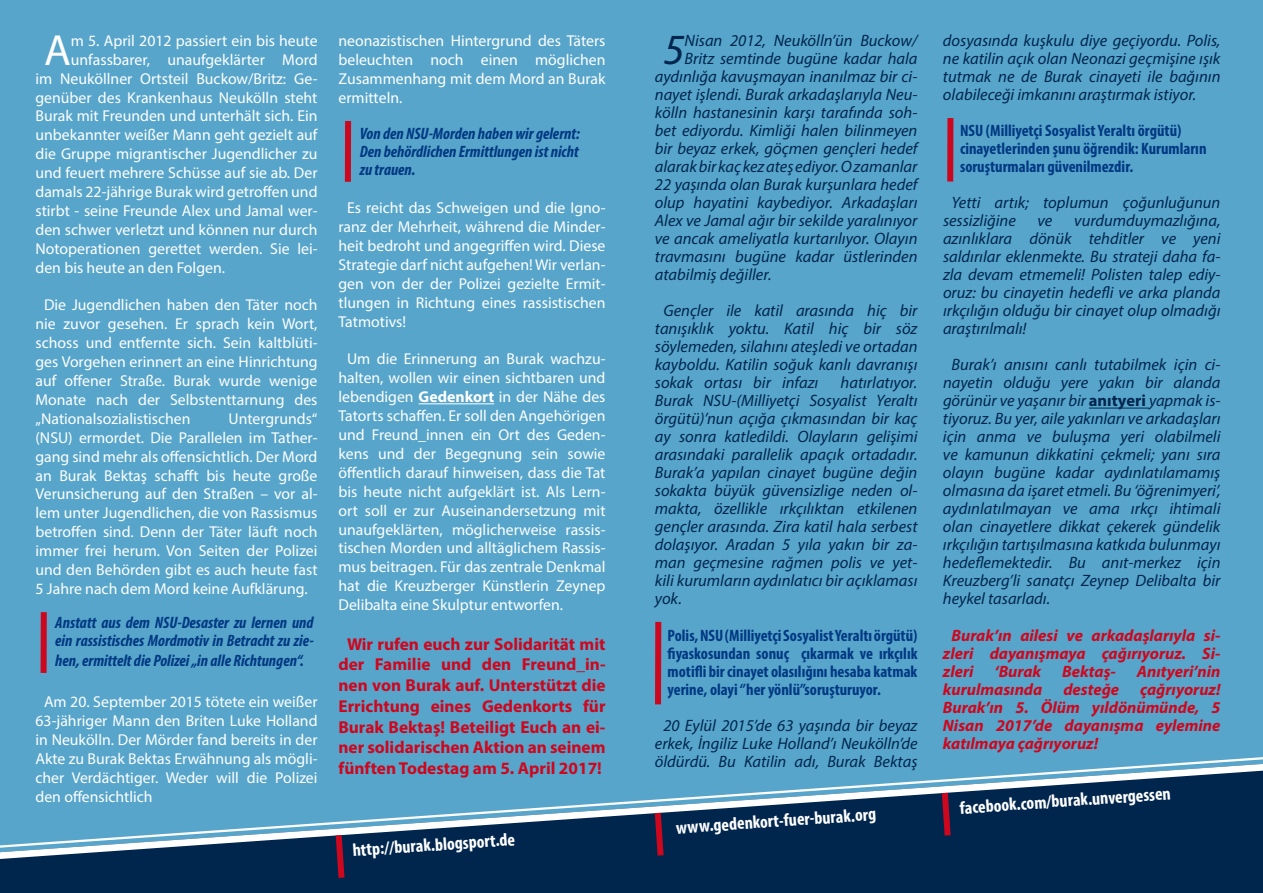
<style>
.page{position:relative;width:1263px;height:893px;background:#fff}
.page>*{position:absolute;margin:0;border:0;box-sizing:border-box;transform-origin:0 0}
.t1{font:43.8px "Myriad Pro";color:#fff}
.t2{font:italic 43.2px "Myriad Pro";color:#00264e}
.t3{font:700 condensed 18px "Myriad Pro";color:#fff}
.t4{font:700 17.25px/20.7px "Myriad Pro";color:#cd071e;text-align:center}
.t5{font:italic 16.5px/18px "Myriad Pro";color:#00264e;text-align:justify}
.t6{font:700 condensed 16.5px/18px "Myriad Pro";color:#003882;text-align:justify}
.t7{font:italic 700 16.5px/18px "Myriad Pro";color:#cd071e;text-align:justify}
.t8{font:italic 700 condensed 16.5px/18px "Myriad Pro";color:#003882;text-align:justify}
.t9{font:15.75px/18.9px "Myriad Pro";color:#fff;text-align:justify}
.s1{font-weight:700}
.s2{font-weight:700;font-style:normal}
</style>
<div class="page">
<div style="left:0;top:0;width:1263px;height:753px;background:#57a5cb"></div>
<div style="left:0;top:753px;width:1263px;height:5px;background:#57a5cb"></div>
<svg style="left:0;top:758px;width:1263px;height:135px;background:#306286"></svg>
<hr style="left:419px;top:403px;width:75px;height:1px;background:#fff">
<hr style="left:1089px;top:408px;width:60px;height:1px;background:#00264e">
<div style="left:41px;top:612px;width:6px;height:61px;background:#cd071e"></div>
<div style="left:947px;top:118px;width:6px;height:64px;background:#cd071e"></div>
<svg style="left:651px;top:807px;width:16px;height:55px"></svg>
<svg style="left:938px;top:787px;width:16px;height:55px"></svg>
<svg style="left:332px;top:829px;width:16px;height:55px"></svg>
<div style="left:345px;top:121px;width:6px;height:61px;background:#cd071e"></div>
<div style="left:655px;top:622px;width:6px;height:82px;background:#cd071e"></div>
<h1 class="t1" style="left:44px;top:23px;width:28px">A</h1>
<p class="t9" style="left:71px;top:31px;width:248px">m 5. April 2012 passiert ein bis heute</p>
<p class="t9" style="left:71px;top:50px;width:248px">unfassbarer, unaufgeklärter Mord</p>
<p class="t9" style="left:36px;top:69px;width:284px">im Neuköllner Ortsteil Buckow/Britz: Ge-</p>
<p class="t9" style="left:36px;top:88px;width:283px">genüber des Krankenhaus Neukölln steht</p>
<p class="t9" style="left:36px;top:106px;width:284px">Burak mit Freunden und unterhält sich. Ein</p>
<p class="t9" style="left:36px;top:125px;width:284px">unbekannter weißer Mann geht gezielt auf</p>
<p class="t9" style="left:36px;top:144px;width:284px">die Gruppe migrantischer Jugendlicher zu</p>
<p class="t9" style="left:36px;top:163px;width:283px">und feuert mehrere Schüsse auf sie ab. Der</p>
<p class="t9" style="left:36px;top:182px;width:284px">damals 22-jährige Burak wird getroffen und</p>
<p class="t9" style="left:36px;top:201px;width:284px">stirbt - seine Freunde Alex und Jamal wer-</p>
<p class="t9" style="left:36px;top:220px;width:284px">den schwer verletzt und können nur durch</p>
<p class="t9" style="left:36px;top:239px;width:283px">Notoperationen gerettet werden. Sie lei-</p>
<p class="t9" style="left:36px;top:258px;width:191px">den bis heute an den Folgen.</p>
<p class="t9" style="left:36px;top:295px;width:284px;text-indent:9px">Die Jugendlichen haben den Täter noch nie zuvor gesehen. Er sprach kein Wort, schoss und entfernte sich. Sein kaltblüti&shy;ges Vorgehen erinnert an eine Hinrichtung auf offener Straße. Burak wurde wenige Monate nach der Selbstenttarnung des „Nationalsozialistischen</p>
<p class="t9" style="left:36px;top:409px;width:284px;text-indent:193px">Untergrunds“ (NSU) ermordet. Die Parallelen im Tather&shy;gang sind mehr als offensichtlich. Der Mord an Burak Bektaş schafft bis heute große Verunsicherung auf den Straßen – vor al&shy;lem unter Jugendlichen, die von Rassismus betroffen sind. Denn der Täter läuft noch immer frei herum. Von Seiten der Polizei und den Behörden gibt es auch heute fast 5 Jahre nach dem Mord keine Aufklärung.</p>
<p class="t8" style="left:55px;top:613px;width:260px">Anstatt aus dem NSU-Desaster zu lernen und ein rassistisches Mordmotiv in Betracht zu zie-</p>
<p class="t8" style="left:55px;top:651px;width:250px">hen, ermittelt die Polizei „in alle Richtungen“.</p>
<p class="t9" style="left:36px;top:692px;width:284px;text-indent:9px">Am 20. September 2015 tötete ein weißer 63-jähriger Mann den Briten Luke Holland in Neukölln. Der Mörder fand bereits in der Akte zu Burak Bektas Erwähnung als mögli&shy;cher Verdächtiger. Weder will die Polizei den offensichtlich</p>
<p class="t9" style="left:338px;top:31px;width:269px">neonazistischen Hintergrund des Täters beleuchten noch einen möglichen Zusammenhang mit dem Mord an Burak ermitteln.</p>
<p class="t8" style="left:360px;top:125px;width:222px">Von den NSU-Morden haben wir gelernt:<br>Den behördlichen Ermittlungen ist nicht zu trauen.</p>
<p class="t9" style="left:338px;top:198px;width:268px;text-indent:9px">Es reicht das Schweigen und die Igno&shy;ranz der Mehrheit, während die Minder&shy;heit bedroht und angegriffen wird. Diese Strategie darf nicht aufgehen! Wir verlan&shy;gen von der der Polizei gezielte Ermit&shy;tlungen in Richtung eines rassistischen Tatmotivs!</p>
<p class="t9" style="left:338px;top:349px;width:269px;text-indent:9px">Um die Erinnerung an Burak wachzu&shy;halten, wollen wir einen sichtbaren und lebendigen <span class="s1">Gedenkort</span> in der Nähe des Tatorts schaffen. Er soll den Angehörigen und Freund_innen ein Ort des Geden&shy;kens und der Begegnung sein sowie öffentlich darauf hinweisen, dass die Tat bis heute nicht aufgeklärt ist. Als Lern&shy;ort soll er zur Auseinandersetzung mit unaufgeklärten, möglicherweise rassis&shy;tischen Morden und alltäglichem Rassis&shy;mus beitragen. Für das zentrale Denkmal hat die Kreuzberger Künstlerin Zeynep Delibalta eine Skulptur entworfen.</p>
<p class="t4" style="left:338px;top:633px;width:269px">Wir rufen euch zur Solidarität mit der Familie und den Freund_in&shy;nen von Burak auf. Unterstützt die Errichtung eines Gedenkorts für Burak Bektaş! Beteiligt Euch an ei&shy;ner solidarischen Aktion an seinem fünften Todestag am 5. April 2017!</p>
<p class="t3" style="left:352px;top:839px;width:164px;rotate:-4deg">http://burak.blogsport.de</p>
<h2 class="t2" style="left:663px;top:23px;width:23px">5</h2>
<p class="t5" style="left:685px;top:32px;width:234px">Nisan 2012, Neukölln’ün Buckow/</p>
<p class="t5" style="left:685px;top:50px;width:234px">Britz semtinde bugüne kadar hala</p>
<p class="t5" style="left:655px;top:68px;width:264px">aydınlığa kavuşmayan inanılmaz bir ci-</p>
<p class="t5" style="left:655px;top:86px;width:264px">nayet işlendi. Burak arkadaşlarıyla Neu-</p>
<p class="t5" style="left:655px;top:104px;width:264px">kölln hastanesinin karşı tarafında soh-</p>
<p class="t5" style="left:655px;top:122px;width:264px">bet ediyordu. Kimliği halen bilinmeyen</p>
<p class="t5" style="left:655px;top:140px;width:264px">bir beyaz erkek, göçmen gençleri hedef</p>
<p class="t5" style="left:655px;top:158px;width:264px">alarak bir kaç kez ateş ediyor. O zamanlar</p>
<p class="t5" style="left:655px;top:176px;width:264px">22 yaşında olan Burak kurşunlara hedef</p>
<p class="t5" style="left:655px;top:194px;width:264px">olup hayatini kaybediyor. Arkadaşları</p>
<p class="t5" style="left:655px;top:212px;width:264px">Alex ve Jamal ağır bir sekilde yaralınıyor</p>
<p class="t5" style="left:655px;top:230px;width:264px">ve ancak ameliyatla kurtarılıyor. Olayın</p>
<p class="t5" style="left:655px;top:248px;width:264px">travmasını bugüne kadar üstlerinden</p>
<p class="t5" style="left:655px;top:266px;width:118px">atabilmiş değiller.</p>
<p class="t5" style="left:655px;top:302px;width:264px;text-indent:8px">Gençler ile katil arasında hiç bir tanışıklık yoktu. Katil hiç bir söz söylemeden, silahını ateşledi ve ortadan kayboldu. Katilin soğuk kanlı davranışı sokak ortası bir infazı</p>
<p class="t5" style="left:655px;top:374px;width:264px;text-indent:186px">hatırlatıyor.<br>Burak NSU-(Milliyetçi Sosyalist Yeraltı örgütü)’nun açığa çıkmasından bir kaç ay sonra katledildi. Olayların gelişimi arasındaki parallelik apaçık ortadadır.<br>Burak’a yapılan cinayet bugüne değin sokakta büyük güvensizlige neden ol&shy;makta, özellikle ırkçılıktan etkilenen gençler arasında. Zira katil hala serbest dolaşıyor. Aradan 5 yıla yakın bir za&shy;man geçmesine rağmen polis ve yet&shy;kili kurumların aydınlatıcı bir açıklaması yok.</p>
<p class="t6" style="left:668px;top:626px;width:251px">Polis, NSU (Milliyetçi Sosyalist Yeraltı örgütü) fiyaskosundan sonuç çıkarmak ve ırkçılık motifli bir cinayet olasılığını hesaba katmak yerine, olayi ‘’her yönlü’’soruşturuyor.</p>
<p class="t5" style="left:655px;top:716px;width:264px;text-align:center">20 Eylül 2015’de 63 yaşında bir beyaz erkek, İngiliz Luke Holland’ı Neukölln’de öldürdü. Bu Katilin adı, Burak Bektaş</p>
<p class="t3" style="left:675px;top:816px;width:202px;rotate:-4deg">www.gedenkort-fuer-burak.org</p>
<p class="t5" style="left:943px;top:32px;width:279px">dosyasında kuşkulu diye geçiyordu. Polis, ne katilin açık olan Neonazi geçmişine ışık tutmak ne de Burak cinayeti ile bağının olabileceği imkanını araştırmak istiyor.</p>
<p class="t6" style="left:960px;top:122px;width:248px;text-align:left">NSU (Milliyetçi Sosyalist Yeraltı örgütü) cinayetlerinden şunu öğrendik: Kurumların soruşturmaları güvenilmezdir.</p>
<p class="t5" style="left:943px;top:194px;width:279px;text-indent:8px">Yetti artık; toplumun çoğunluğunun sessizliğine</p>
<p class="t5" style="left:943px;top:212px;width:279px;text-indent:131px">vurdumduymazlığına, azınlıklara dönük tehditler ve yeni saldırılar eklenmekte. Bu strateji daha fa&shy;zla devam etmemeli! Polisten talep ediy&shy;oruz: bu cinayetin hedefli ve arka planda ırkçılığın olduğu bir cinayet olup olmadığı araştırılmalı!</p>
<p class="t5" style="left:943px;top:356px;width:279px;text-indent:9px">Burak’ı anısını canlı tutabilmek için ci&shy;nayetin olduğu yere yakın bir alanda görünür ve yaşanır bir <span class="s2">anıtyeri</span> yapmak is&shy;tiyoruz. Bu yer, aile yakınları ve arkadaşları için anma ve buluşma yeri olabilmeli ve kamunun dikkatini çekmeli; yanı sıra olayın bugüne kadar aydınlatılamamış olmasına da işaret etmeli. Bu ‘öğrenimyeri’, aydınlatılmayan ve ama ırkçı ihtimali olan cinayetlere dikkat çekerek gündelik ırkçılığın tartışılmasına katkıda bulunmayı hedeflemektedir. Bu anıt-merkez için Kreuzberg’li sanatçı Zeynep Delibalta bir heykel tasarladı.</p>
<p class="t7" style="left:943px;top:625px;width:279px;text-indent:8px">Burak’ın ailesi ve arkadaşlarıyla si&shy;zleri dayanışmaya çağırıyoruz. Si&shy;zleri</p>
<p class="t5" style="left:1037px;top:212px;width:16px">ve</p>
<p class="t7" style="left:994px;top:661px;width:48px">‘Burak</p>
<p class="t7" style="left:1062px;top:661px;width:55px">Bektaş-</p>
<p class="t7" style="left:1137px;top:661px;width:85px">Anıtyeri’nin</p>
<p class="t7" style="left:943px;top:679px;width:101px">kurulmasında</p>
<p class="t7" style="left:1063px;top:679px;width:57px">desteğe</p>
<p class="t7" style="left:943px;top:679px;width:279px;text-indent:197px">çağrıyoruz!<br>Burak’ın 5. Ölüm yıldönümünde, 5<br>Nisan 2017’de dayanışma eylemine katılmaya çağrıyoruz!</p>
<p class="t3" style="left:959px;top:797px;width:213px;rotate:-4deg">facebook.com/burak.unvergessen</p>
</div>
